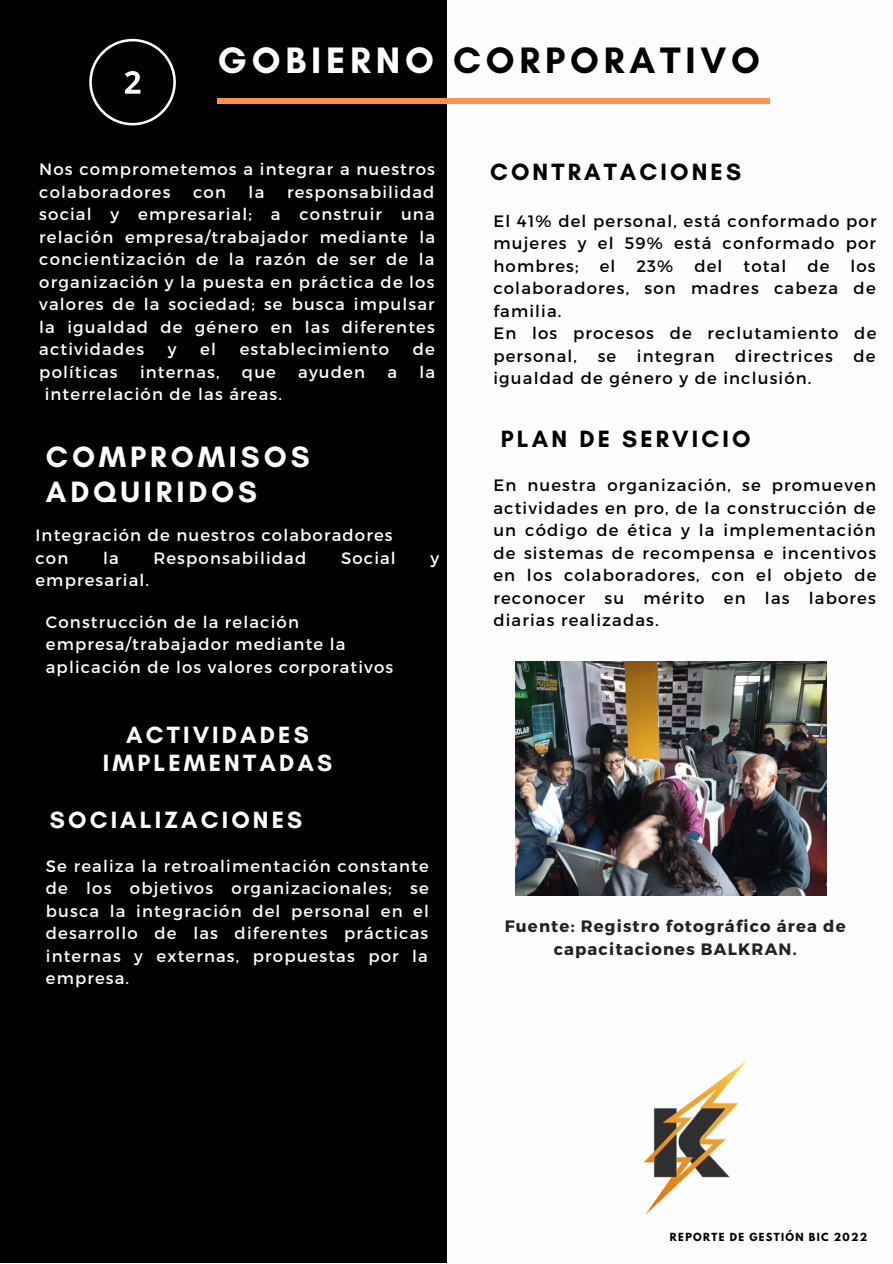
<style>
.page{position:relative;width:893px;height:1264px;background:#fff}
.page>*{position:absolute;margin:0;border:0;box-sizing:border-box;transform-origin:0 0}
.t1{font:700 37.5px "Glacial Indifference";letter-spacing:.13em;color:#000}
.t2{font:700 30px/34.8px "Glacial Indifference";letter-spacing:.13em;color:#fdfdfe}
.t3{font:700 24px/28px "Glacial Indifference";letter-spacing:.13em;color:#fdfdfe;text-align:center}
.t4{font:700 24px "Glacial Indifference";letter-spacing:.13em;color:#000}
.t5{font:16.5px/22.5px "Montserrat";letter-spacing:.07em;color:#fff}
.t6{font:16.5px/22.5px "Montserrat";letter-spacing:.07em;color:#000;text-align:justify}
.t7{font:16.5px/22.5px "Montserrat";letter-spacing:.07em;color:#fdfdfe;text-align:justify}
.t8{font:700 16.5px/22.5px "Montserrat";letter-spacing:.07em;color:#222;text-align:center}
.t9{font:700 9.9px "League Spartan";letter-spacing:.13em;color:#000}
.s1{color:#fdfdfe}
</style>
<div class="page">
<div style="left:0;top:0;width:446px;height:1262px;background:#000"></div>
<svg style="left:89px;top:39px;width:87px;height:86px"></svg>
<div style="left:217px;top:98px;width:552px;height:6px;background:#ff914d"></div>
<img style="left:643px;top:1061px;width:103px;height:154px">
<img style="left:515px;top:661px;width:311px;height:234px">
<p class="t1" style="left:217px;top:37px;width:544px"><span class="s1">GOBIERNO</span> CORPORATIVO</p>
<p class="t5" style="left:39px;top:157px;width:397px">Nos comprometemos a integrar a nuestros colaboradores</p>
<p class="t5" style="left:39px;top:180px;width:397px;text-align:justify;text-indent:248px">responsabilidad social y empresarial; a construir una relación empresa/trabajador mediante la concientización de la razón de ser de la organización y la puesta en práctica de los valores de la sociedad; se busca impulsar la igualdad de género en las diferentes actividades</p>
<p class="t5" style="left:193px;top:180px;width:34px">con</p>
<p class="t5" style="left:248px;top:180px;width:17px">la</p>
<p class="t5" style="left:168px;top:337px;width:10px">y</p>
<p class="t5" style="left:200px;top:337px;width:17px">el</p>
<p class="t5" style="left:240px;top:337px;width:151px">establecimiento</p>
<p class="t5" style="left:412px;top:337px;width:24px">de</p>
<p class="t5" style="left:39px;top:360px;width:80px">políticas</p>
<p class="t5" style="left:140px;top:360px;width:81px">internas,</p>
<p class="t5" style="left:242px;top:360px;width:35px">que</p>
<p class="t5" style="left:298px;top:360px;width:68px">ayuden</p>
<p class="t5" style="left:387px;top:360px;width:11px">a</p>
<p class="t5" style="left:419px;top:360px;width:17px">la</p>
<p class="t5" style="left:45px;top:382px;width:239px">interrelación de las áreas.</p>
<p class="t2" style="left:46px;top:439px;width:265px">COMPROMISOS<br>ADQUIRIDOS</p>
<p class="t5" style="left:35px;top:523px;width:358px">Integración de nuestros colaboradores</p>
<p class="t5" style="left:35px;top:546px;width:34px">con</p>
<p class="t5" style="left:103px;top:546px;width:17px">la</p>
<p class="t5" style="left:153px;top:546px;width:154px">Responsabilidad</p>
<p class="t5" style="left:341px;top:546px;width:56px">Social</p>
<p class="t5" style="left:430px;top:546px;width:10px">y</p>
<p class="t5" style="left:35px;top:568px;width:115px">empresarial.</p>
<p class="t5" style="left:46px;top:610px;width:254px">Construcción de la relación</p>
<p class="t5" style="left:46px;top:632px;width:349px">empresa/trabajador mediante la aplicación de los valores corporativos</p>
<p class="t3" style="left:103px;top:720px;width:231px">ACTIVIDADES<br>IMPLEMENTADAS</p>
<p class="t3" style="left:50px;top:805px;width:254px">SOCIALIZACIONES</p>
<p class="t7" style="left:46px;top:854px;width:384px">Se realiza la retroalimentación constante de los objetivos organizacionales; se busca la integración del personal en el desarrollo de las diferentes prácticas internas y externas, propuestas por la empresa.</p>
<p class="t4" style="left:490px;top:157px;width:252px">CONTRATACIONES</p>
<p class="t6" style="left:493px;top:209px;width:384px">El 41% del personal, está conformado por mujeres y el 59% está conformado por hombres;</p>
<p class="t6" style="left:493px;top:254px;width:384px;text-indent:357px">los colaboradores, son madres cabeza de familia.</p>
<p class="t6" style="left:493px;top:321px;width:384px">En los procesos de reclutamiento de personal,</p>
<p class="t6" style="left:599px;top:254px;width:17px">el</p>
<p class="t6" style="left:636px;top:254px;width:38px">23%</p>
<p class="t6" style="left:694px;top:254px;width:30px">del</p>
<p class="t6" style="left:743px;top:254px;width:44px">total</p>
<p class="t6" style="left:807px;top:254px;width:24px">de</p>
<p class="t6" style="left:597px;top:344px;width:20px">se</p>
<p class="t6" style="left:637px;top:344px;width:79px">integran</p>
<p class="t6" style="left:735px;top:344px;width:99px">directrices</p>
<p class="t6" style="left:853px;top:344px;width:24px">de</p>
<p class="t6" style="left:493px;top:366px;width:319px">igualdad de género y de inclusión.</p>
<p class="t4" style="left:501px;top:424px;width:251px">PLAN DE SERVICIO</p>
<p class="t6" style="left:493px;top:473px;width:384px">En nuestra organización, se promueven actividades en pro, de la construcción de un código de ética y la implementación de sistemas de recompensa e incentivos en los colaboradores, con el objeto de reconocer su mérito en las labores diarias realizadas.</p>
<p class="t8" style="left:504px;top:914px;width:342px">Fuente: Registro fotográfico área de capacitaciones BALKRAN.</p>
<p class="t9" style="left:670px;top:1231px;width:199px">REPORTE DE GESTIÓN BIC 2022</p>
</div>
